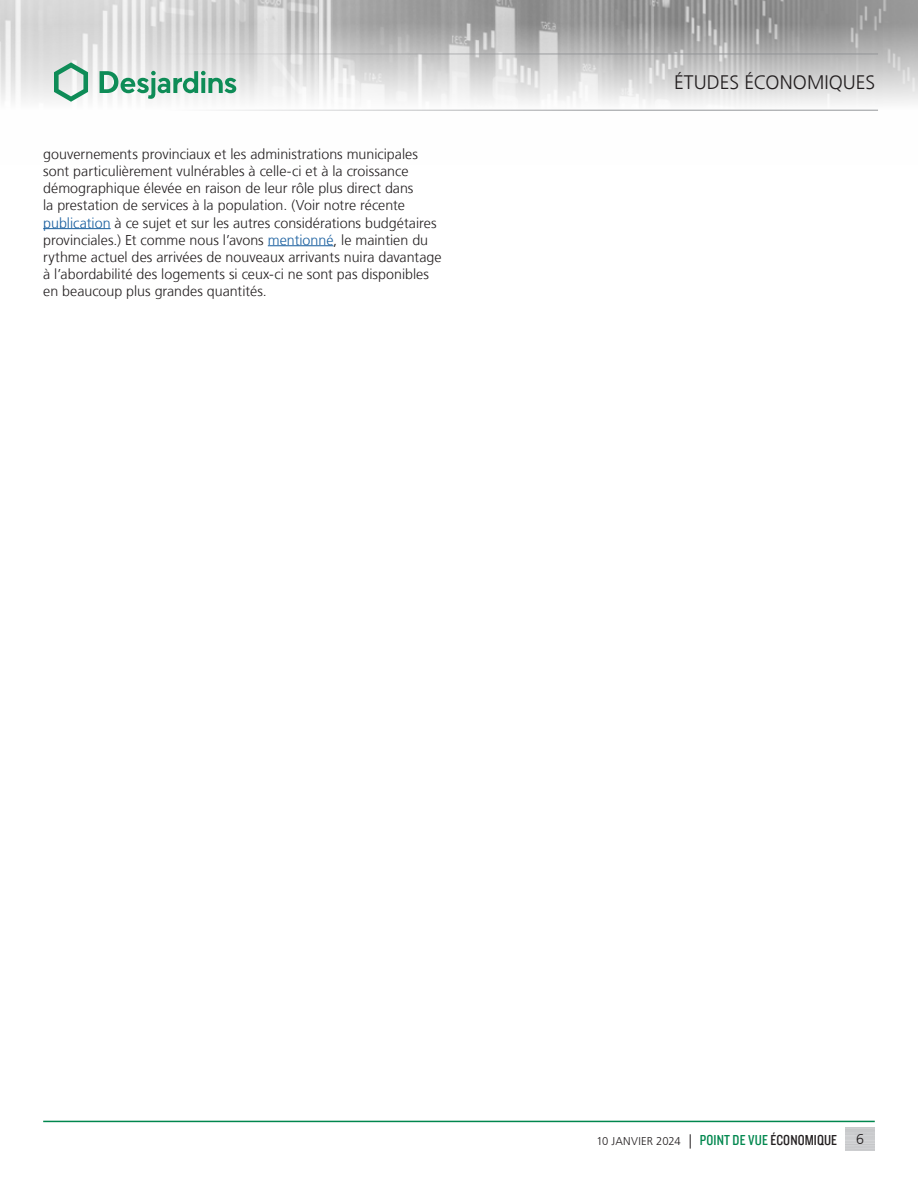
<style>
.page{position:relative;width:918px;height:1188px;background:#fff}
.page>*{position:absolute;margin:0;border:0;box-sizing:border-box;transform-origin:0 0}
.t1{font:300 19.5px "Frutiger LT";color:#231f20}
.t2{font:300 14.25px/17.1px "Frutiger LT";color:#231f20}
.t3{font:300 11.25px "Frutiger LT";letter-spacing:.005em;color:#231f20}
.s1{color:#175d9e}
.s2{font-size:14.25px}
.s3{font-family:"Knockout 29 Junior Ltweight";font-weight:400;font-size:15px;color:#00874e}
.s4{font-family:"Knockout 29 Junior Ltweight";font-weight:400;font-size:15px}
</style>
<div class="page">
<img style="left:0;top:0;width:918px;height:110px">
<hr style="left:0;top:54px;width:878px;height:1px;background:#939598">
<hr style="left:0;top:110px;width:878px;height:1px;background:#939598">
<svg style="left:54px;top:62px;width:34px;height:40px"></svg>
<svg style="left:100px;top:71px;width:136px;height:28px"></svg>
<hr style="left:43px;top:1121px;width:832px;height:1px;background:#00874e">
<hr style="left:43px;top:228px;width:68px;height:1px;background:#175d9e">
<hr style="left:268px;top:245px;width:65px;height:1px;background:#175d9e">
<p class="t2" style="left:43px;top:146px;width:400px">gouvernements provinciaux et les administrations municipales sont particulièrement vulnérables à celle‑ci et à la croissance démographique élevée en raison de leur rôle plus direct dans<br>la prestation de services à la population. (Voir notre récente <span class="s1">publication</span> à ce sujet et sur les autres considérations budgétaires provinciales.) Et comme nous l’avons <span class="s1">mentionné</span>, le maintien du rythme actuel des arrivées de nouveaux arrivants nuira davantage à l’abordabilité des logements si ceux‑ci ne sont pas disponibles en beaucoup plus grandes quantités.</p>
<h1 class="t1" style="left:674px;top:72px;width:203px">ÉTUDES ÉCONOMIQUES</h1>
<p class="t3" style="left:596px;top:1135px;width:242px">10 JANVIER 2024 <span class="s2">|</span> <span class="s3">POINT DE VUE</span> <span class="s4">ÉCONOMIQUE</span></p>
<p class="t2" style="left:856px;top:1131px;width:9px">6</p>
</div>
